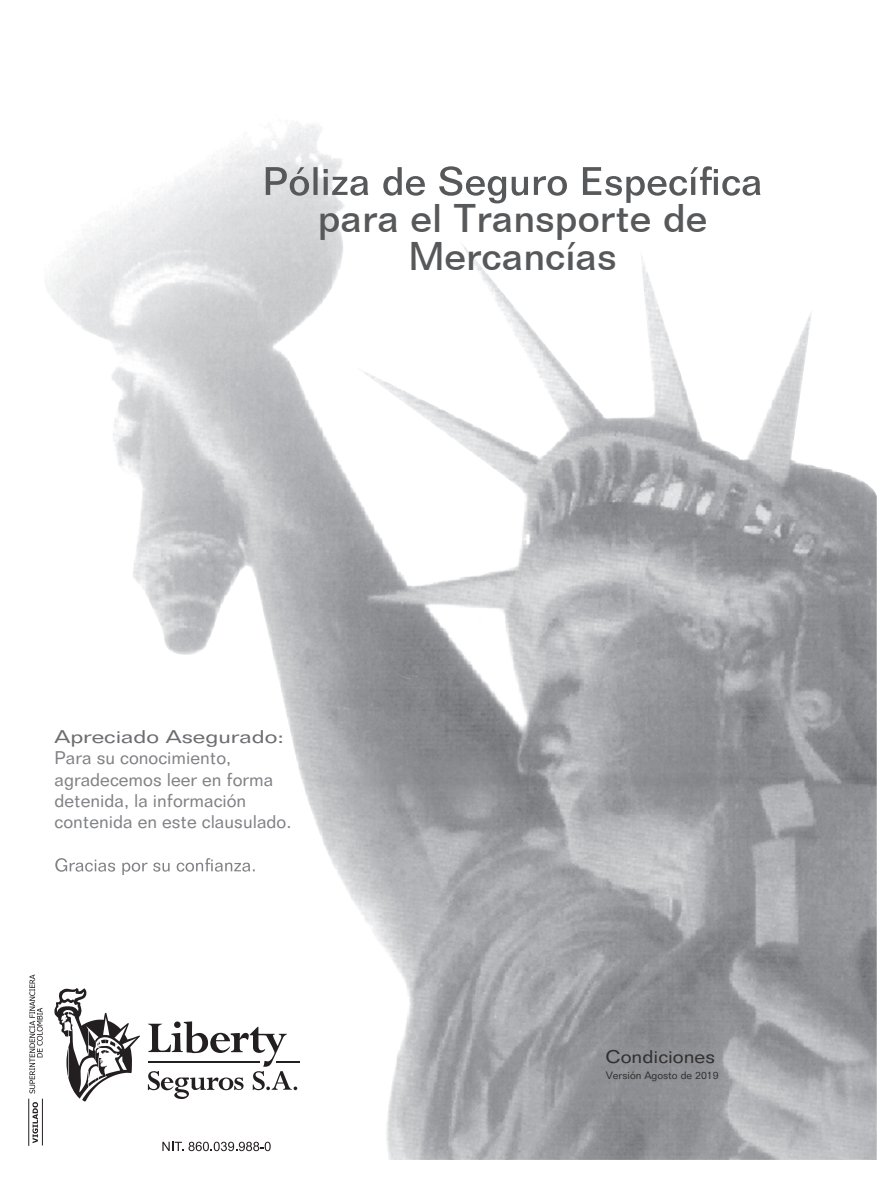
<style>
.page{position:relative;width:893px;height:1191px;background:#fff}
.page>*{position:absolute;margin:0;border:0;box-sizing:border-box;transform-origin:0 0}
.t1{font:500 39px/37.5px "Folio BT";color:#57585a;text-align:center}
.t2{font:18px/21.1px "Folio BT";color:#808285}
.t3{font:18px "Folio BT";color:#6c6d70;scale:1.29 1}
.t4{font:18px "Folio BT";color:#312f30;scale:1.11 1}
.t5{font:10.5px "Folio BT";color:#312f30}
</style>
<div class="page">
<img style="left:41px;top:122px;width:836px;height:1037px">
<svg style="left:55px;top:858px;width:200px;height:17px"></svg>
<svg style="left:32px;top:1102px;width:6px;height:41px"></svg>
<hr style="left:28px;top:1098px;width:1px;height:47px;background:#231f20">
<hr style="left:42px;top:1098px;width:1px;height:47px;background:#231f20">
<svg style="left:29px;top:974px;width:14px;height:119px"></svg>
<svg style="left:54px;top:987px;width:86px;height:114px"></svg>
<hr style="left:276px;top:1061px;width:23px;height:2px;background:#231f20">
<svg style="left:148px;top:1021px;width:149px;height:78px"></svg>
<svg style="left:162px;top:1141px;width:21px;height:10px"></svg>
<svg style="left:189px;top:1141px;width:82px;height:10px"></svg>
<svg style="left:266px;top:166px;width:494px;height:37px"></svg>
<h1 class="t1" style="left:318px;top:199px;width:391px">para el Transporte de<br>Mercancías</h1>
<p class="t3" style="left:54px;top:726px;width:179px">Apreciado Asegurado:</p>
<p class="t2" style="left:54px;top:747px;width:239px">Para su conocimiento, agradecemos leer en forma detenida, la información contenida en este clausulado.</p>
<p class="t4" style="left:605px;top:1045px;width:100px">Condiciones</p>
<p class="t5" style="left:606px;top:1068px;width:114px">Versión Agosto de 2019</p>
</div>
